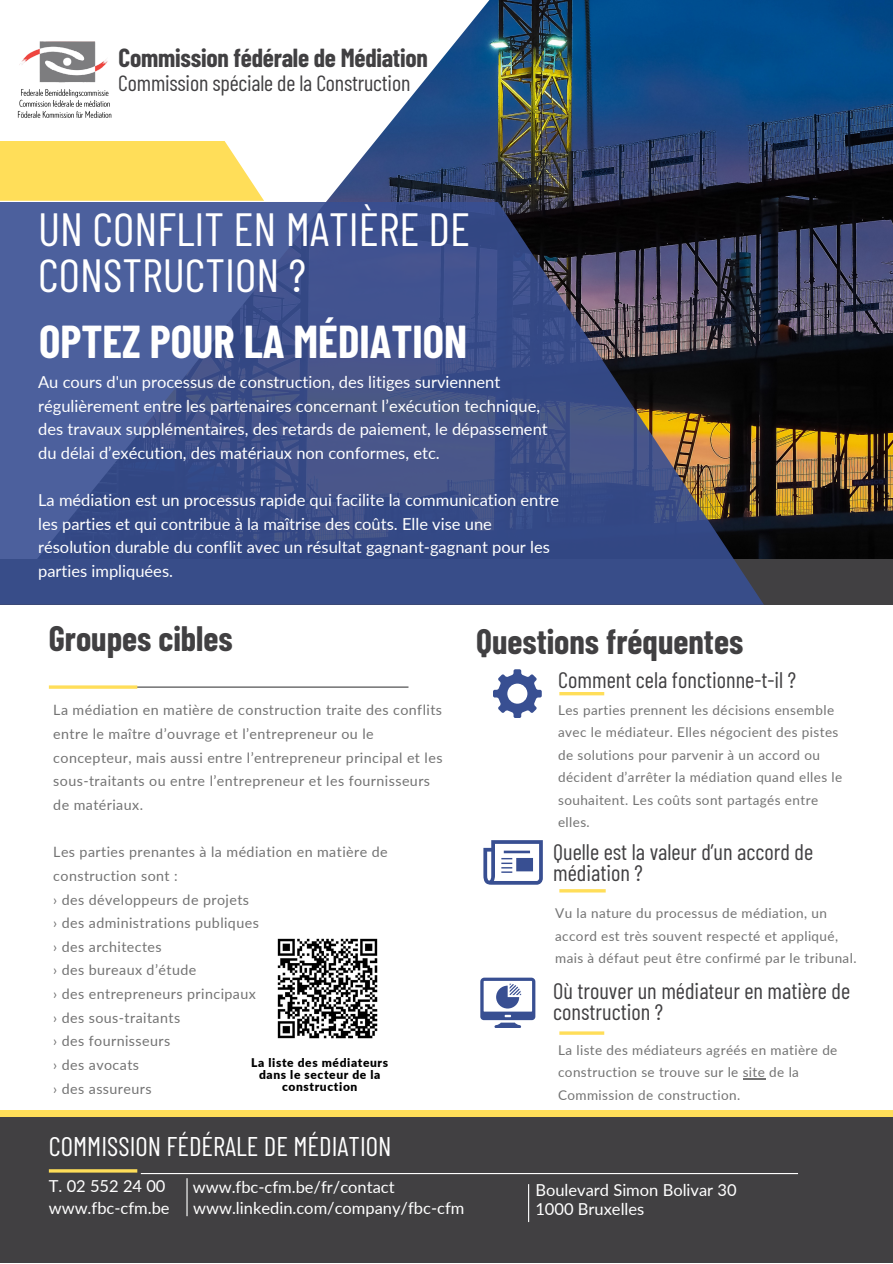
<style>
.page{position:relative;width:893px;height:1264px;background:#fff}
.page>*{position:absolute;margin:0;border:0;box-sizing:border-box;transform-origin:0 0}
.t1{font:46.5px/46.2px "Barlow Condensed";color:#fff}
.t2{font:700 45px "Barlow Condensed";color:#fff}
.t3{font:700 34.5px "Barlow Condensed";color:#414042}
.t4{font:27px "Barlow Condensed";color:#fff}
.t5{font:700 25.5px "Barlow Condensed";letter-spacing:-.01em;color:#414042}
.t6{font:22.5px/21.3px "Barlow Condensed";color:#414042}
.t7{font:22.05px "Barlow Condensed";letter-spacing:-.01em;color:#414042}
.t8{font:16.5px/23.7px "Lato";color:#fff}
.t9{font:14.25px/23.7px "Lato";letter-spacing:.03em;color:#737373}
.t10{font:13.5px/22.5px "Lato";letter-spacing:.03em;color:#737373}
.t11{font:900 12px/12px "Lato";letter-spacing:.05em;color:#000;text-align:center}
</style>
<div class="page">
<img style="left:326px;top:0;width:566px;height:558px">
<svg style="left:0;top:141px;width:264px;height:60px;background:#ffe065"></svg>
<div style="left:0;top:558px;width:892px;height:46px;background:#414042"></div>
<svg style="left:0;top:202px;width:763px;height:402px;background:#3f4d7d"></svg>
<div style="left:0;top:1112px;width:892px;height:150px;background:#414042"></div>
<div style="left:0;top:1109px;width:892px;height:7px;background:#ffde59"></div>
<hr style="left:51px;top:686px;width:357px;height:1px;background:#414042">
<hr style="left:49px;top:685px;width:88px;height:3px;background:#ffde59">
<svg style="left:480px;top:977px;width:55px;height:50px"></svg>
<hr style="left:559px;top:692px;width:45px;height:3px;background:#ffde59">
<hr style="left:559px;top:889px;width:46px;height:3px;background:#ffde59">
<hr style="left:559px;top:1031px;width:45px;height:3px;background:#ffde59">
<hr style="left:141px;top:1172px;width:657px;height:2px;background:#fff">
<hr style="left:49px;top:1169px;width:88px;height:3px;background:#ffde59">
<hr style="left:186px;top:1178px;width:1px;height:38px;background:#fff">
<hr style="left:528px;top:1184px;width:1px;height:37px;background:#fff">
<img style="left:17px;top:41px;width:95px;height:77px">
<svg style="left:493px;top:669px;width:48px;height:48px"></svg>
<svg style="left:483px;top:840px;width:60px;height:44px"></svg>
<img style="left:277px;top:938px;width:101px;height:101px">
<svg style="left:743px;top:1078px;width:22px;height:1px"></svg>
<h3 class="t5" style="left:118px;top:41px;width:311px">Commission fédérale de Médiation</h3>
<h3 class="t7" style="left:118px;top:69px;width:293px">Commission spéciale de la Construction</h3>
<p class="t1" style="left:38px;top:204px;width:433px">UN CONFLIT EN MATIÈRE DE<br>CONSTRUCTION ?</p>
<p class="t2" style="left:39px;top:313px;width:429px">OPTEZ POUR LA MÉDIATION</p>
<h2 class="t8" style="left:38px;top:369px;width:511px">Au cours d'un processus de construction, des litiges surviennent régulièrement entre les partenaires concernant l’exécution technique, des travaux supplémentaires, des retards de paiement, le dépassement du délai d’exécution, des matériaux non conformes, etc.</h2>
<h1 class="t8" style="left:38px;top:488px;width:522px">La médiation est un processus rapide qui facilite la communication entre les parties et qui contribue à la maîtrise des coûts. Elle vise une résolution durable du conflit avec un résultat gagnant-gagnant pour les parties impliquées.</h1>
<h6 class="t3" style="left:49px;top:617px;width:185px">Groupes cibles</h6>
<p class="t3" style="left:476px;top:619px;width:269px">Questions fréquentes</p>
<p class="t9" style="left:53px;top:698px;width:390px">La médiation en matière de construction traite des conflits entre le maître d’ouvrage et l’entrepreneur ou le concepteur, mais aussi entre l’entrepreneur principal et les sous-traitants ou entre l’entrepreneur et les fournisseurs de matériaux.</p>
<p class="t9" style="left:53px;top:839px;width:336px">Les parties prenantes à la médiation en matière de construction sont :</p>
<p class="t9" style="left:53px;top:887px;width:197px">› des développeurs de projets</p>
<p class="t9" style="left:53px;top:910px;width:207px">› des administrations publiques</p>
<p class="t9" style="left:53px;top:934px;width:110px">› des architectes</p>
<p class="t9" style="left:53px;top:958px;width:144px">› des bureaux d’étude</p>
<p class="t9" style="left:53px;top:981px;width:204px">› des entrepreneurs principaux</p>
<p class="t9" style="left:53px;top:1005px;width:128px">› des sous-traitants</p>
<p class="t9" style="left:53px;top:1028px;width:118px">› des fournisseurs</p>
<p class="t9" style="left:53px;top:1052px;width:87px">› des avocats</p>
<p class="t9" style="left:53px;top:1076px;width:100px">› des assureurs</p>
<p class="t11" style="left:251px;top:1056px;width:138px">La liste des médiateurs</p>
<p class="t11" style="left:259px;top:1068px;width:123px">dans le secteur de la construction</p>
<p class="t4" style="left:49px;top:1128px;width:344px">COMMISSION FÉDÉRALE DE MÉDIATION</p>
<p class="t8" style="left:49px;top:1174px;width:118px">T. 02 552 24 00</p>
<h6 class="t8" style="left:49px;top:1195px;width:122px">www.fbc-cfm.be</h6>
<p class="t8" style="left:193px;top:1174px;width:203px">www.fbc-cfm.be/fr/contact</p>
<h4 class="t8" style="left:193px;top:1195px;width:272px">www.linkedin.com/company/fbc-cfm</h4>
<p class="t6" style="left:558px;top:668px;width:239px">Comment cela fonctionne-t-il ?</p>
<p class="t10" style="left:558px;top:698px;width:285px">Les parties prennent les décisions ensemble avec le médiateur. Elles négocient des pistes de solutions pour parvenir à un accord ou décident d’arrêter la médiation quand elles le souhaitent. Les coûts sont partagés entre elles.</p>
<p class="t6" style="left:553px;top:840px;width:261px">Quelle est la valeur d’un accord de médiation ?</p>
<p class="t10" style="left:555px;top:901px;width:273px">Vu la nature du processus de médiation, un</p>
<h6 class="t10" style="left:555px;top:924px;width:284px">accord est très souvent respecté et appliqué,</h6>
<p class="t10" style="left:555px;top:946px;width:303px">mais à défaut peut être confirmé par le tribunal.</p>
<p class="t6" style="left:553px;top:979px;width:298px">Où trouver un médiateur en matière de construction ?</p>
<p class="t10" style="left:558px;top:1038px;width:281px">La liste des médiateurs agréés en matière de construction se trouve sur le site de la<br>Commission de construction.</p>
<p class="t8" style="left:535px;top:1177px;width:203px">Boulevard Simon Bolivar 30</p>
<p class="t8" style="left:535px;top:1196px;width:110px">1000 Bruxelles</p>
</div>
